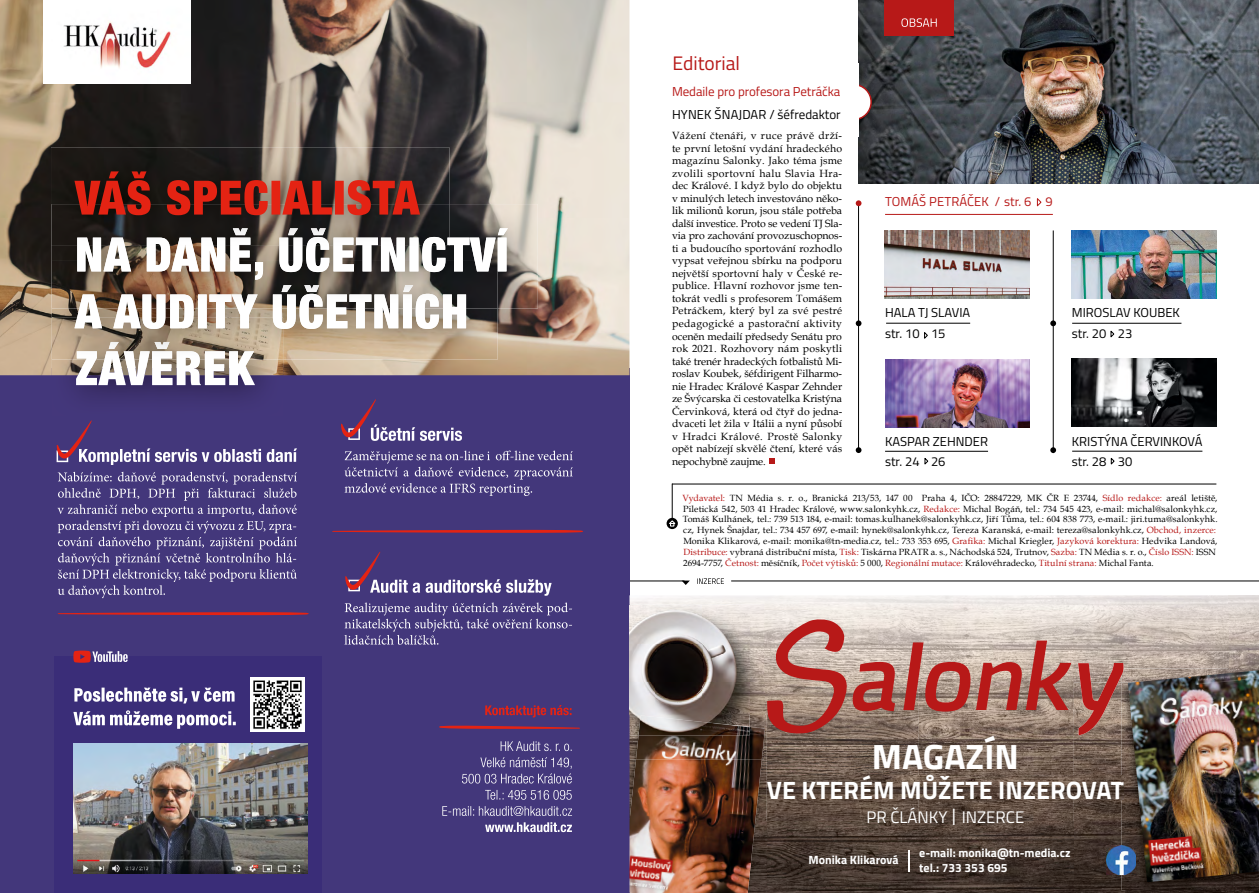
<style>
.page{position:relative;width:1259px;height:893px;background:#fff}
.page>*{position:absolute;margin:0;border:0;box-sizing:border-box;transform-origin:0 0}
.t1{font:700 35.25px "Titillium Web";color:#fff}
.t2{font:700 25.2px "Titillium Web";color:#fff}
.t3{font:19.5px "Titillium Web";color:#b71918}
.t4{font:16.8px "Titillium Web";color:#fff}
.t5{font:12.9px "Titillium Web";color:#000}
.t6{font:12.9px "Titillium Web";letter-spacing:-.005em;color:#b71918}
.t7{font:700 12px/14.4px "Titillium Web";color:#fff}
.t8{font:10.5px/12.6px "Book Antiqua";letter-spacing:.01em;color:#000;text-align:justify}
.t9{font:9px/10.8px "Book Antiqua";letter-spacing:.015em;color:#000}
.s1{color:#b71918}
.s2{font-weight:300;font-size:23.4px}
</style>
<div class="page">
<img style="left:859px;top:0;width:400px;height:184px">
<hr style="left:672px;top:484px;width:544px;height:1px;background:#000">
<div style="left:836px;top:85px;width:35px;height:35px;background:#fff;border-radius:50%"></div>
<div style="left:835px;top:84px;width:37px;height:36px;border:2px solid #b71918;border-radius:50%"></div>
<hr style="left:858px;top:201px;width:1px;height:249px;background:#000">
<svg style="left:855px;top:200px;width:6px;height:6px"></svg>
<div style="left:824px;top:63px;width:35px;height:74px;background:#fff"></div>
<svg style="left:769px;top:458px;width:6px;height:6px"></svg>
<svg style="left:855px;top:320px;width:6px;height:6px"></svg>
<svg style="left:855px;top:447px;width:6px;height:6px"></svg>
<img style="left:1071px;top:230px;width:145px;height:68px">
<img style="left:885px;top:230px;width:144px;height:68px">
<img style="left:1071px;top:359px;width:145px;height:68px">
<hr style="left:1053px;top:230px;width:1px;height:223px;background:#000">
<hr style="left:885px;top:214px;width:168px;height:1px;background:#b71918">
<hr style="left:886px;top:323px;width:84px;height:1px;background:#000">
<svg style="left:924px;top:332px;width:4px;height:7px"></svg>
<hr style="left:1072px;top:323px;width:109px;height:1px;background:#000">
<hr style="left:885px;top:451px;width:103px;height:1px;background:#000">
<hr style="left:1072px;top:451px;width:130px;height:1px;background:#000">
<svg style="left:1037px;top:198px;width:4px;height:9px"></svg>
<svg style="left:1110px;top:330px;width:4px;height:8px"></svg>
<svg style="left:1110px;top:458px;width:5px;height:7px"></svg>
<svg style="left:924px;top:458px;width:4px;height:7px"></svg>
<svg style="left:1050px;top:320px;width:6px;height:6px"></svg>
<svg style="left:1050px;top:447px;width:6px;height:6px"></svg>
<div style="left:884px;top:0;width:69px;height:35px;background:#b71918"></div>
<svg style="left:901px;top:18px;width:35px;height:9px"></svg>
<img style="left:885px;top:359px;width:144px;height:69px">
<svg style="left:697px;top:578px;width:27px;height:6px"></svg>
<svg style="left:683px;top:581px;width:7px;height:4px"></svg>
<hr style="left:629px;top:581px;width:55px;height:1px;background:#000">
<hr style="left:731px;top:581px;width:528px;height:1px;background:#000">
<hr style="left:672px;top:484px;width:1px;height:41px;background:#000">
<svg style="left:666px;top:518px;width:12px;height:11px"></svg>
<svg style="left:668px;top:520px;width:8px;height:6px"></svg>
<div style="left:0;top:369px;width:629px;height:524px;background:#43377b"></div>
<img style="left:0;top:0;width:629px;height:375px">
<svg style="left:57px;top:472px;width:240px;height:126px"></svg>
<svg style="left:344px;top:451px;width:228px;height:45px"></svg>
<svg style="left:344px;top:602px;width:228px;height:43px"></svg>
<svg style="left:485px;top:822px;width:87px;height:10px"></svg>
<svg style="left:442px;top:806px;width:130px;height:10px"></svg>
<svg style="left:485px;top:790px;width:87px;height:10px"></svg>
<svg style="left:462px;top:757px;width:110px;height:26px"></svg>
<svg style="left:500px;top:741px;width:71px;height:10px"></svg>
<svg style="left:485px;top:705px;width:86px;height:12px"></svg>
<img style="left:44px;top:0;width:146px;height:84px">
<div style="left:54px;top:657px;width:268px;height:236px;background:#3a2d78"></div>
<img style="left:250px;top:678px;width:54px;height:54px">
<img style="left:73px;top:744px;width:234px;height:129px">
<svg style="left:73px;top:651px;width:55px;height:12px"></svg>
<svg style="left:73px;top:710px;width:163px;height:19px"></svg>
<svg style="left:74px;top:688px;width:161px;height:15px"></svg>
<svg style="left:341px;top:399px;width:121px;height:42px"></svg>
<svg style="left:57px;top:420px;width:240px;height:45px"></svg>
<svg style="left:345px;top:552px;width:206px;height:44px"></svg>
<img style="left:52px;top:360px;width:231px;height:38px">
<svg style="left:76px;top:360px;width:179px;height:25px"></svg>
<img style="left:52px;top:308px;width:445px;height:52px">
<img style="left:77px;top:342px;width:177px;height:18px">
<img style="left:52px;top:204px;width:486px;height:104px">
<img style="left:52px;top:261px;width:22px;height:47px">
<svg style="left:74px;top:228px;width:434px;height:101px"></svg>
<img style="left:51px;top:147px;width:398px;height:99px">
<img style="left:52px;top:204px;width:397px;height:42px">
<img style="left:77px;top:228px;width:372px;height:18px">
<svg style="left:74px;top:171px;width:346px;height:44px;background:#84291f"></svg>
<svg style="left:439px;top:725px;width:141px;height:4px"></svg>
<svg style="left:58px;top:612px;width:251px;height:3px"></svg>
<svg style="left:332px;top:530px;width:251px;height:3px"></svg>
<img style="left:629px;top:595px;width:599px;height:15px">
<img style="left:1228px;top:595px;width:31px;height:73px">
<img style="left:764px;top:610px;width:465px;height:72px">
<img style="left:764px;top:682px;width:309px;height:139px">
<img style="left:1073px;top:682px;width:52px;height:211px">
<img style="left:767px;top:821px;width:306px;height:72px">
<img style="left:1125px;top:890px;width:134px;height:3px">
<img style="left:767px;top:775px;width:354px;height:25px">
<img style="left:764px;top:715px;width:3px;height:178px">
<img style="left:629px;top:728px;width:136px;height:165px">
<svg style="left:903px;top:641px;width:168px;height:71px;background:#ba766d"></svg>
<svg style="left:767px;top:618px;width:128px;height:117px;background:#b77e75"></svg>
<img style="left:629px;top:604px;width:135px;height:78px">
<img style="left:749px;top:682px;width:15px;height:45px">
<img style="left:629px;top:735px;width:7px;height:24px">
<img style="left:636px;top:735px;width:84px;height:24px">
<img style="left:720px;top:727px;width:44px;height:32px">
<img style="left:629px;top:606px;width:120px;height:129px">
<img style="left:638px;top:715px;width:111px;height:20px">
<svg style="left:908px;top:851px;width:1px;height:21px"></svg>
<img style="left:1107px;top:845px;width:14px;height:29px">
<img style="left:1121px;top:668px;width:138px;height:222px">
<svg style="left:1078px;top:663px;width:46px;height:72px;background:#a96057"></svg>
<img style="left:1121px;top:775px;width:2px;height:25px">
<img style="left:1128px;top:670px;width:131px;height:212px">
<h3 class="t3" style="left:672px;top:49px;width:69px">Editorial</h3>
<p class="t6" style="left:672px;top:82px;width:170px">Medaile pro profesora Petráčka</p>
<p class="t5" style="left:672px;top:105px;width:170px">HYNEK ŠNAJDAR / šéfredaktor</p>
<p class="t8" style="left:672px;top:129px;width:172px">Vážení čtenáři, v ruce právě drží&shy;te první letošní vydání hradeckého magazínu Salonky. Jako téma jsme zvolili sportovní halu Slavia Hra&shy;dec Králové. I když bylo do objektu v minulých letech investováno něko&shy;lik milionů korun, jsou stále potřeba další investice. Proto se vedení TJ Sla&shy;via pro zachování provozuschopnos&shy;ti a budoucího sportování rozhodlo vypsat veřejnou sbírku na podporu největší sportovní haly v České re&shy;publice. Hlavní rozhovor jsme ten&shy;tokrát vedli s profesorem Tomášem Petráčkem, který byl za své pestré pedagogické a pastorační aktivity oceněn medailí předsedy Senátu pro rok 2021. Rozhovory nám poskytli také trenér hradeckých fotbalistů Mi&shy;roslav Koubek, šéfdirigent Filharmo&shy;nie Hradec Králové Kaspar Zehnder ze Švýcarska či cestovatelka Kristýna Červinková, která od čtyř do jedna&shy;dvaceti let žila v Itálii a nyní působí v Hradci Králové. Prostě Salonky opět nabízejí skvělé čtení, které vás nepochybně zaujme.</p>
<p class="t6" style="left:885px;top:192px;width:169px">TOMÁŠ PETRÁČEK / str. 6 9</p>
<p class="t5" style="left:885px;top:303px;width:87px">HALA TJ SLAVIA</p>
<p class="t5" style="left:885px;top:324px;width:62px">str. 10 15</p>
<p class="t5" style="left:1072px;top:303px;width:110px">MIROSLAV KOUBEK</p>
<p class="t5" style="left:1072px;top:324px;width:62px">str. 20 23</p>
<p class="t5" style="left:885px;top:432px;width:104px">KASPAR ZEHNDER</p>
<p class="t5" style="left:1072px;top:432px;width:132px">KRISTÝNA ČERVINKOVÁ</p>
<p class="t5" style="left:885px;top:452px;width:62px">str. 24 26</p>
<p class="t5" style="left:1072px;top:452px;width:62px">str. 28 30</p>
<p class="t9" style="left:682px;top:492px;width:537px"><span class="s1">Vydavatel:</span> TN Média s. r. o., Branická 213/53, 147 00 Praha 4, IČO: 28847229, MK ČR E 23744, <span class="s1">Sídlo redakce:</span> areál letiště, Piletická 542, 503 41 Hradec Králové, www.salonkyhk.cz, <span class="s1">Redakce:</span> Michal Bogáň, tel.: 734 545 423, e-mail: michal@salonkyhk.cz, Tomáš Kulhánek, tel.: 739 513 184, e-mail: tomas.kulhanek@salonkyhk.cz, Jiří Tůma, tel.: 604 838 773, e-mail.: jiri.tuma@salonkyhk. cz, Hynek Šnajdar, tel.: 734 457 697, e-mail: hynek@salonkyhk.cz, Tereza Karanská, e-mail: tereza@salonkyhk.cz, <span class="s1">Obchod, inzerce:<br></span>Monika Klikarová, e-mail: monika@tn-media.cz, tel.: 733 353 695, <span class="s1">Grafika:</span> Michal Kriegler, <span class="s1">Jazyková korektura:</span> Hedvika Landová, <span class="s1">Distribuce:</span> vybraná distribuční místa, <span class="s1">Tisk:</span> Tiskárna PRATR a. s., Náchodská 524, Trutnov, <span class="s1">Sazba:</span> TN Média s. r. o., <span class="s1">Číslo ISSN:</span> ISSN 2694-7757, <span class="s1">Četnost:</span> měsíčník, <span class="s1">Počet výtisků:</span> 5 000, <span class="s1">Regionální mutace:</span> Královéhradecko, <span class="s1">Titulní strana:</span> Michal Fanta.</p>
<h1 class="t1" style="left:872px;top:730px;width:148px">MAGAZÍN</h1>
<h2 class="t2" style="left:767px;top:771px;width:358px">VE KTERÉM MŮŽETE INZEROVAT</h2>
<h3 class="t4" style="left:866px;top:805px;width:159px">PR ČLÁNKY <span class="s2">I</span> INZERCE</h3>
<p class="t7" style="left:808px;top:852px;width:91px">Monika Klikarová</p>
<p class="t7" style="left:919px;top:845px;width:153px">e-mail: monika@tn-media.cz tel.: 733 353 695</p>
</div>
